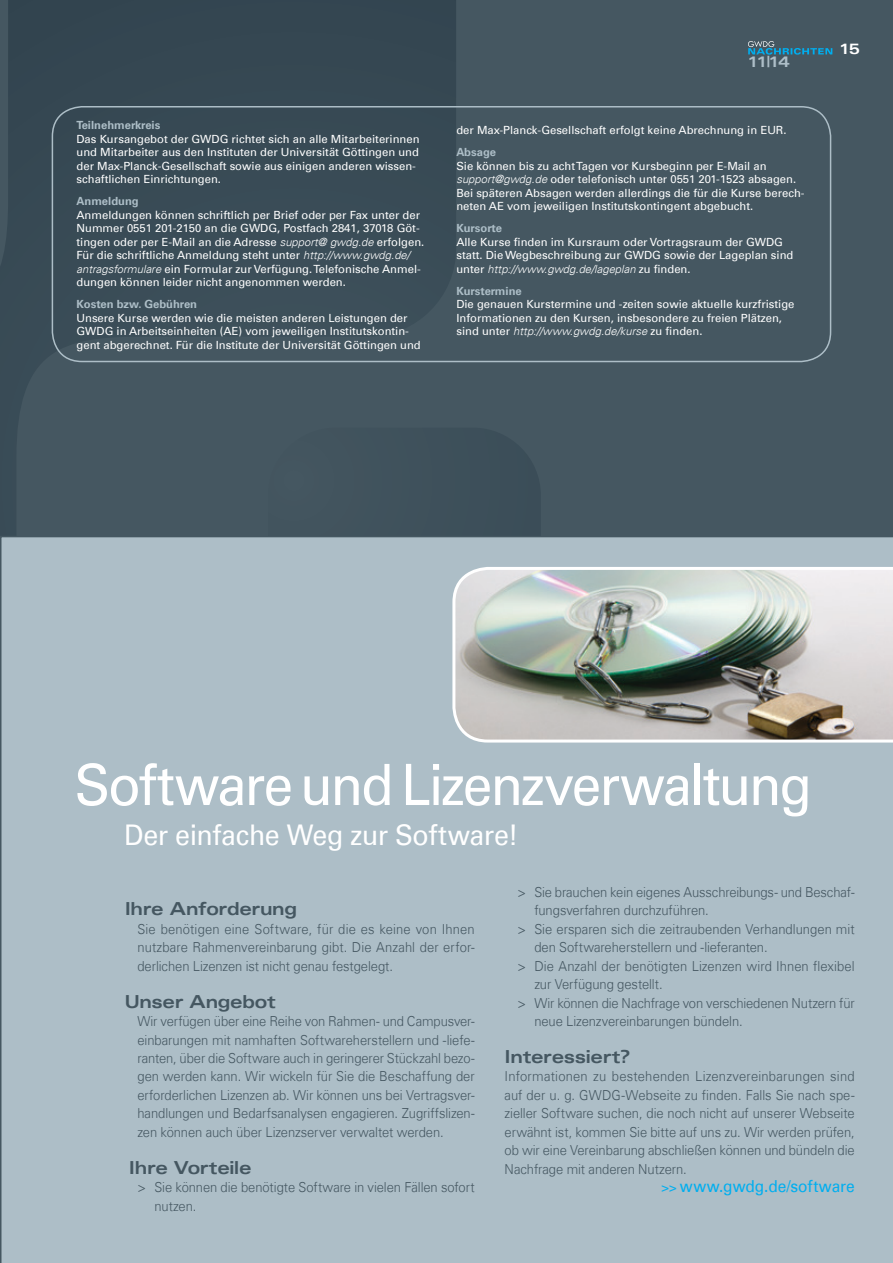
<style>
.page{position:relative;width:893px;height:1263px;background:#fff}
.page>*{position:absolute;margin:0;border:0;box-sizing:border-box;transform-origin:0 0}
.t1{font:57px "Univers Com 55 Roman";letter-spacing:-.04em;color:#fff;scale:.94 1}
.t2{font:28.5px "Univers Com 55 Roman";letter-spacing:-.015em;color:#fff;scale:.94 1}
.t3{font:18px "Univers Com 63 Bold Ext";letter-spacing:-.02em;color:#455761;scale:.94 1}
.t4{font:16.5px "Univers Com 55 Roman";color:#00aeef;scale:.94 1}
.t5{font:15.3px "Univers Com 63 Bold Ext";color:#adbec7}
.t6{font:15px "Univers Com 63 Bold Ext";color:#fff}
.t7{font:300 13.8px/18.5px "Univers Com 45";letter-spacing:-.005em;color:#455761;text-align:justify;scale:.94 1}
.t8{font:11.25px/13.5px "Univers Com 55 Roman";color:#fff}
.t9{font:italic 300 11.25px "Univers Com 45";color:#fff}
.t10{font:700 11.25px "Univers Com 65";color:#adbec7}
.s1{font-family:"Univers Com 45";font-weight:300;font-style:italic}
.s2{font-family:"Univers Com 55 Roman";font-weight:400;font-style:normal}
.s3{font-size:13.8px}
</style>
<div class="page">
<svg style="left:0;top:0;width:893px;height:535px;background:#40525c"></svg>
<svg style="left:748px;top:41px;width:84px;height:14px"></svg>
<div style="left:52px;top:106px;width:779px;height:256px;border:2px solid #adbec7;border-radius:30px"></div>
<div style="left:0;top:535px;width:893px;height:728px;background:#adbec7"></div>
<img style="left:451px;top:565px;width:442px;height:179px">
<p class="t10" style="left:77px;top:119px;width:85px">Teilnehmerkreis</p>
<p class="t8" style="left:77px;top:132px;width:345px">Das Kursangebot der GWDG richtet sich an alle Mitarbeiterinnen und Mitarbeiter aus den Instituten der Universität Göttingen und der Max-Planck-Gesellschaft sowie aus einigen anderen wissen&shy;schaftlichen Einrichtungen.</p>
<p class="t10" style="left:77px;top:195px;width:64px">Anmeldung</p>
<p class="t8" style="left:77px;top:208px;width:349px">Anmeldungen können schriftlich per Brief oder per Fax unter der Nummer 0551 201-2150 an die GWDG, Postfach 2841, 37018 Göt&shy;tingen oder per E-Mail an die Adresse <span class="s1">support@ gwdg.de</span> erfolgen.<br>Für die schriftliche Anmeldung steht unter <span class="s1">http://www.gwdg.de/ antragsformulare</span> ein Formular zur Verfügung. Telefonische Anmel&shy;dungen können leider nicht angenommen werden.</p>
<p class="t10" style="left:77px;top:298px;width:122px">Kosten bzw. Gebühren</p>
<p class="t8" style="left:77px;top:311px;width:346px">Unsere Kurse werden wie die meisten anderen Leistungen der<br>GWDG in Arbeitseinheiten (AE) vom jeweiligen Institutskontin&shy;gent abgerechnet. Für die Institute der Universität Göttingen und</p>
<h3 class="t5" style="left:747px;top:53px;width:44px">11|14</h3>
<p class="t8" style="left:456px;top:124px;width:332px">der Max-Planck-Gesellschaft erfolgt keine Abrechnung in EUR.</p>
<p class="t10" style="left:456px;top:146px;width:41px">Absage</p>
<p class="t8" style="left:456px;top:159px;width:350px">Sie können bis zu acht Tagen vor Kursbeginn per E-Mail an <span class="s1">support@gwdg.de</span> oder telefonisch unter 0551 201-1523 absagen.<br>Bei späteren Absagen werden allerdings die für die Kurse berech&shy;neten AE vom jeweiligen Institutskontingent abgebucht.</p>
<p class="t10" style="left:456px;top:222px;width:47px">Kursorte</p>
<p class="t8" style="left:456px;top:235px;width:339px">Alle Kurse finden im Kursraum oder Vortragsraum der GWDG statt. Die Wegbeschreibung zur GWDG sowie der Lageplan sind</p>
<p class="t9" style="left:456px;top:262px;width:236px"><span class="s2">unter</span> http://www.gwdg.de/lageplan <span class="s2">zu finden.</span></p>
<p class="t10" style="left:456px;top:284px;width:67px">Kurstermine</p>
<p class="t8" style="left:456px;top:298px;width:340px">Die genauen Kurstermine und -zeiten sowie aktuelle kurzfristige<br>Informationen zu den Kursen, insbesondere zu freien Plätzen,</p>
<p class="t9" style="left:456px;top:325px;width:248px"><span class="s2">sind unter</span> http://www.gwdg.de/kurse <span class="s2">zu finden.</span></p>
<h3 class="t6" style="left:839px;top:40px;width:22px">15</h3>
<h1 class="t1" style="left:74px;top:750px;width:786px">Software und Lizenzverwaltung</h1>
<h2 class="t2" style="left:124px;top:817px;width:421px">Der einfache Weg zur Software!</h2>
<h3 class="t3" style="left:125px;top:899px;width:185px">Ihre Anforderung</h3>
<p class="t7" style="left:137px;top:920px;width:360px">Sie benötigen eine Software, für die es keine von Ihnen nutzbare Rahmenvereinbarung gibt. Die Anzahl der erfor&shy;derlichen Lizenzen ist nicht genau festgelegt.</p>
<h3 class="t3" style="left:125px;top:991px;width:162px">Unser Angebot</h3>
<p class="t7" style="left:137px;top:1012px;width:360px">Wir verfügen über eine Reihe von Rahmen- und Campusver&shy;einbarungen mit namhaften Softwareherstellern und -liefe&shy;ranten, über die Software auch in geringerer Stückzahl bezo&shy;gen werden kann. Wir wickeln für Sie die Beschaffung der erforderlichen Lizenzen ab. Wir können uns bei Vertragsver&shy;handlungen und Bedarfsanalysen engagieren. Zugriffslizen&shy;zen können auch über Lizenzserver verwaltet werden.</p>
<h3 class="t3" style="left:129px;top:1157px;width:132px">Ihre Vorteile</h3>
<p class="t7" style="left:154px;top:1178px;width:342px;text-indent:-17px">&gt; Sie können die benötigte Software in vielen Fällen sofort nutzen.</p>
<p class="t7" style="left:517px;top:883px;width:360px">&gt; Sie brauchen kein eigenes Ausschreibungs- und Beschaf-</p>
<p class="t7" style="left:534px;top:901px;width:187px">fungsverfahren durchzuführen.</p>
<p class="t7" style="left:517px;top:920px;width:360px">&gt; Sie ersparen sich die zeitraubenden Verhandlungen mit</p>
<p class="t7" style="left:534px;top:938px;width:250px">den Softwareherstellern und -lieferanten.</p>
<p class="t7" style="left:517px;top:957px;width:360px">&gt; Die Anzahl der benötigten Lizenzen wird Ihnen flexibel</p>
<p class="t7" style="left:534px;top:975px;width:138px">zur Verfügung gestellt.</p>
<p class="t7" style="left:517px;top:993px;width:360px">&gt; Wir können die Nachfrage von verschiedenen Nutzern für</p>
<p class="t7" style="left:534px;top:1012px;width:223px">neue Lizenzvereinbarungen bündeln.</p>
<h3 class="t3" style="left:505px;top:1046px;width:135px">Interessiert?</h3>
<p class="t7" style="left:505px;top:1067px;width:374px">Informationen zu bestehenden Lizenzvereinbarungen sind auf der u. g. GWDG-Webseite zu finden. Falls Sie nach spe&shy;zieller Software suchen, die noch nicht auf unserer Webseite erwähnt ist, kommen Sie bitte auf uns zu. Wir werden prüfen, ob wir eine Vereinbarung abschließen können und bündeln die Nachfrage mit anderen Nutzern.</p>
<h3 class="t4" style="left:662px;top:1176px;width:207px"><span class="s3">&gt;&gt;</span> www.gwdg.de/software</h3>
</div>
